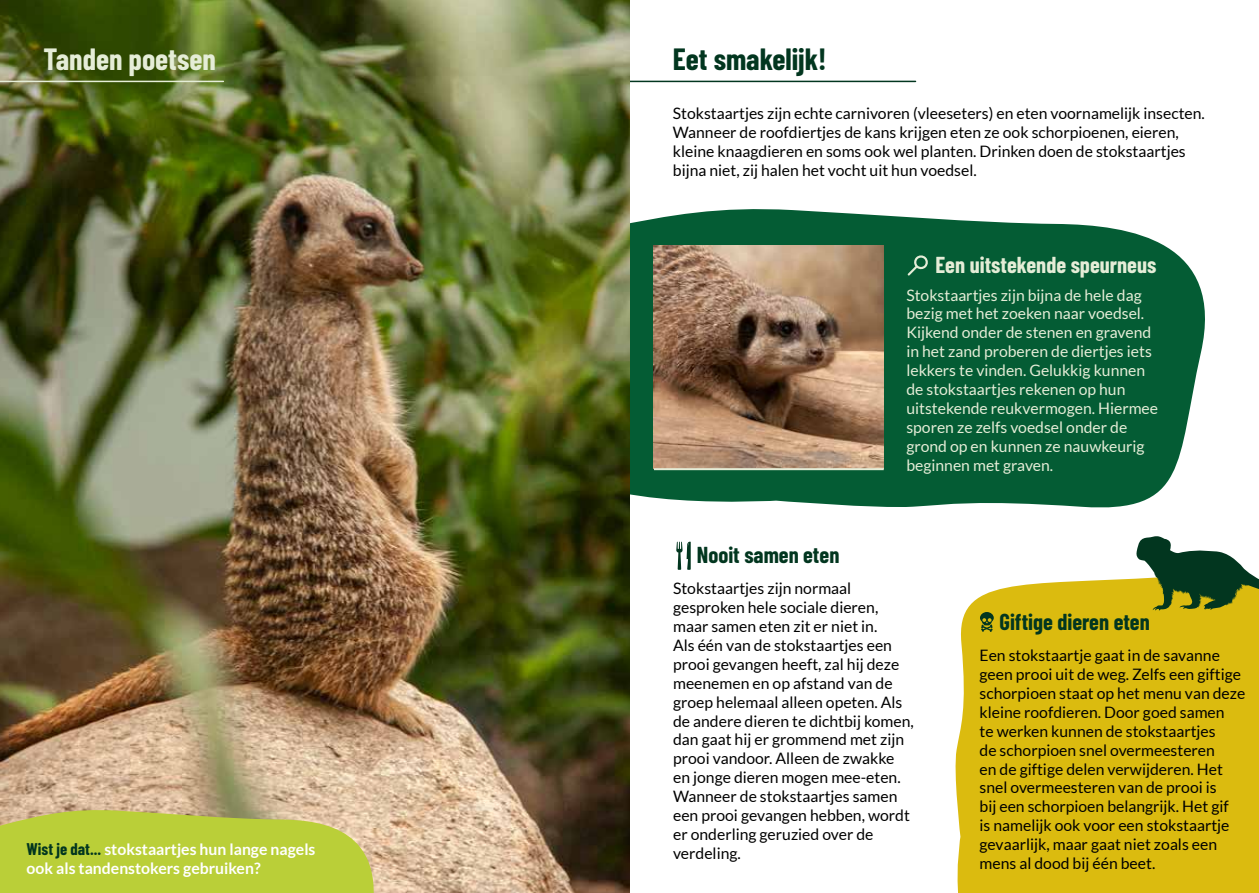
<style>
.page{position:relative;width:1259px;height:893px;background:#fff}
.page>*{position:absolute;margin:0;border:0;box-sizing:border-box;transform-origin:0 0}
.t1{font:700 30px "Barlow Condensed";color:#02361f}
.t2{font:700 30px "Barlow Condensed";color:#e5edd7}
.t3{font:700 22.5px "Barlow Condensed";color:#02361f}
.t4{font:700 22.5px "Barlow Condensed";color:#e5edd7}
.t5{font:15.75px/18.9px "Lato";color:#000}
.t6{font:15.75px/18.9px "Lato";color:#e5edd7}
.t7{font:700 15.75px/18.9px "Lato";color:#fff}
.s1{font-family:"Barlow Condensed";font-size:16.5px;color:#02361f}
</style>
<div class="page">
<svg style="left:629px;top:206px;width:576px;height:308px;background:#2b7452"></svg>
<img style="left:654px;top:246px;width:229px;height:222px">
<hr style="left:654px;top:468px;width:229px;height:2px;background:#e5edd7">
<hr style="left:629px;top:81px;width:286px;height:1px;background:#02361f">
<div style="left:955px;top:578px;width:304px;height:315px;background:#dbbb0f"></div>
<img style="left:0;top:0;width:629px;height:893px">
<hr style="left:0;top:81px;width:223px;height:1px;background:#e5edd7">
<svg style="left:0;top:808px;width:385px;height:85px;background:#becb47"></svg>
<svg style="left:676px;top:541px;width:15px;height:29px"></svg>
<svg style="left:1136px;top:536px;width:123px;height:75px"></svg>
<svg style="left:980px;top:612px;width:13px;height:20px"></svg>
<svg style="left:907px;top:255px;width:21px;height:21px"></svg>
<h1 class="t2" style="left:43px;top:38px;width:174px">Tanden poetsen</h1>
<p class="t7" style="left:27px;top:840px;width:290px"><span class="s1">Wist je dat...</span> stokstaartjes hun lange nagels ook als tandenstokers gebruiken?</p>
<h1 class="t1" style="left:673px;top:38px;width:155px">Eet smakelijk!</h1>
<p class="t5" style="left:673px;top:104px;width:533px">Stokstaartjes zijn echte carnivoren (vleeseters) en eten voornamelijk insecten.<br>Wanneer de roofdiertjes de kans krijgen eten ze ook schorpioenen, eieren, kleine knaagdieren en soms ook wel planten. Drinken doen de stokstaartjes bijna niet, zij halen het vocht uit hun voedsel.</p>
<h2 class="t3" style="left:697px;top:539px;width:144px">Nooit samen eten</h2>
<h2 class="t4" style="left:935px;top:249px;width:222px">Een uitstekende speurneus</h2>
<p class="t6" style="left:906px;top:285px;width:253px">Stokstaartjes zijn bijna de hele dag bezig met het zoeken naar voedsel.<br>Kijkend onder de stenen en gravend in het zand proberen de diertjes iets lekkers te vinden. Gelukkig kunnen de stokstaartjes rekenen op hun uitstekende reukvermogen. Hiermee sporen ze zelfs voedsel onder de grond op en kunnen ze nauwkeurig beginnen met graven.</p>
<p class="t5" style="left:673px;top:579px;width:242px">Stokstaartjes zijn normaal gesproken hele sociale dieren, maar samen eten zit er niet in.<br>Als één van de stokstaartjes een prooi gevangen heeft, zal hij deze meenemen en op afstand van de groep helemaal alleen opeten. Als de andere dieren te dichtbij komen, dan gaat hij er grommend met zijn prooi vandoor. Alleen de zwakke en jonge dieren mogen mee-eten.<br>Wanneer de stokstaartjes samen een prooi gevangen hebben, wordt er onderling geruzied over de verdeling.</p>
<h2 class="t3" style="left:999px;top:606px;width:152px">Giftige dieren eten</h2>
<p class="t5" style="left:979px;top:646px;width:267px">Een stokstaartje gaat in de savanne geen prooi uit de weg. Zelfs een giftige schorpioen staat op het menu van deze kleine roofdieren. Door goed samen<br>te werken kunnen de stokstaartjes<br>de schorpioen snel overmeesteren<br>en de giftige delen verwijderen. Het snel overmeesteren van de prooi is<br>bij een schorpioen belangrijk. Het gif<br>is namelijk ook voor een stokstaartje gevaarlijk, maar gaat niet zoals een mens al dood bij één beet.</p>
</div>
